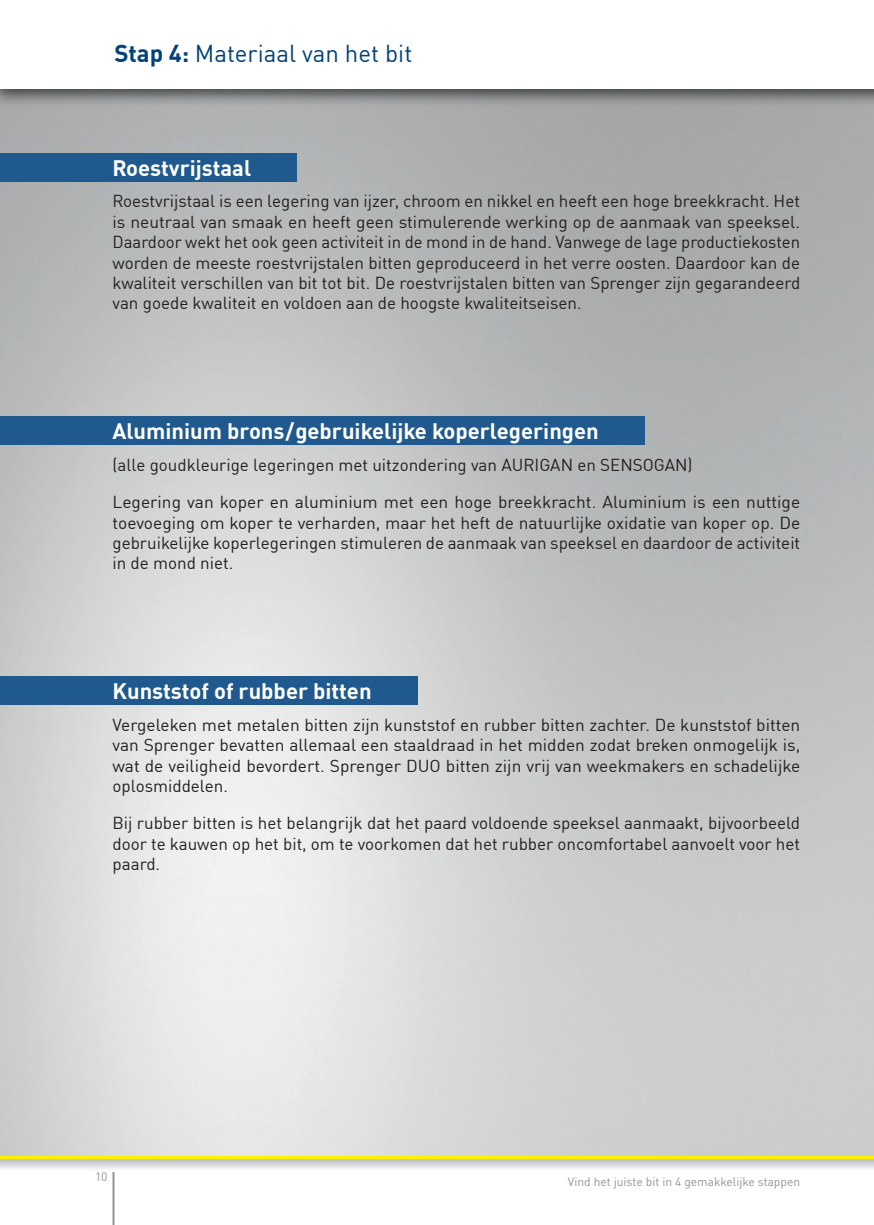
<style>
.page{position:relative;width:874px;height:1225px;background:#fff}
.page>*{position:absolute;margin:0;border:0;box-sizing:border-box;transform-origin:0 0}
.t1{font:24px "DIN Pro";color:#004279}
.t2{font:700 22px "DIN Pro";color:#fff}
.t3{font:17px/20.4px "DIN Pro";color:#231f20;text-align:justify}
.t4{font:12px "DIN Pro";color:#939598}
.s1{font-weight:700}
</style>
<div class="page">
<hr style="left:112px;top:1172px;width:2px;height:53px;background:#939598">
<svg style="left:0;top:1155px;width:873px;height:4px;background:#f4ea36"></svg>
<img style="left:0;top:107px;width:873px;height:1048px">
<img style="left:0;top:89px;width:873px;height:18px">
<div style="left:0;top:153px;width:296px;height:28px;background:#20598e"></div>
<div style="left:0;top:416px;width:644px;height:29px;background:#20598e"></div>
<div style="left:0;top:676px;width:417px;height:28px;background:#20598e"></div>
<h1 class="t1" style="left:114px;top:35px;width:299px"><span class="s1">Stap 4:</span> Materiaal van het bit</h1>
<p class="t2" style="left:112px;top:150px;width:140px">Roestvrijstaal</p>
<p class="t3" style="left:112px;top:190px;width:689px">Roestvrijstaal is een legering van ijzer, chroom en nikkel en heeft een hoge breekkracht. Het is neutraal van smaak en heeft geen stimulerende werking op de aanmaak van speeksel.<br>Daardoor wekt het ook geen activiteit in de mond in de hand. Vanwege de lage productiekosten worden de meeste roestvrijstalen bitten geproduceerd in het verre oosten. Daardoor kan de kwaliteit verschillen van bit tot bit. De roestvrijstalen bitten van Sprenger zijn gegarandeerd van goede kwaliteit en voldoen aan de hoogste kwaliteitseisen.</p>
<p class="t2" style="left:112px;top:414px;width:487px">Aluminium brons / gebruikelijke koperlegeringen</p>
<p class="t3" style="left:112px;top:453px;width:581px">(alle goudkleurige legeringen met uitzondering van AURIGAN en SENSOGAN)</p>
<p class="t3" style="left:112px;top:491px;width:689px">Legering van koper en aluminium met een hoge breekkracht. Aluminium is een nuttige toevoeging om koper te verharden, maar het heft de natuurlijke oxidatie van koper op. De gebruikelijke koperlegeringen stimuleren de aanmaak van speeksel en daardoor de activiteit in de mond niet.</p>
<p class="t2" style="left:112px;top:674px;width:260px">Kunststof of rubber bitten</p>
<p class="t3" style="left:112px;top:713px;width:688px">Vergeleken met metalen bitten zijn kunststof en rubber bitten zachter. De kunststof bitten van Sprenger bevatten allemaal een staaldraad in het midden zodat breken onmogelijk is, wat de veiligheid bevordert. Sprenger DUO bitten zijn vrij van weekmakers en schadelijke oplosmiddelen.</p>
<p class="t3" style="left:112px;top:812px;width:689px">Bij rubber bitten is het belangrijk dat het paard voldoende speeksel aanmaakt, bijvoorbeeld door te kauwen op het bit, om te voorkomen dat het rubber oncomfortabel aanvoelt voor het paard.</p>
<p class="t4" style="left:95px;top:1167px;width:14px">10</p>
<p class="t4" style="left:567px;top:1172px;width:234px">Vind het juiste bit in 4 gemakkelijke stappen</p>
</div>
